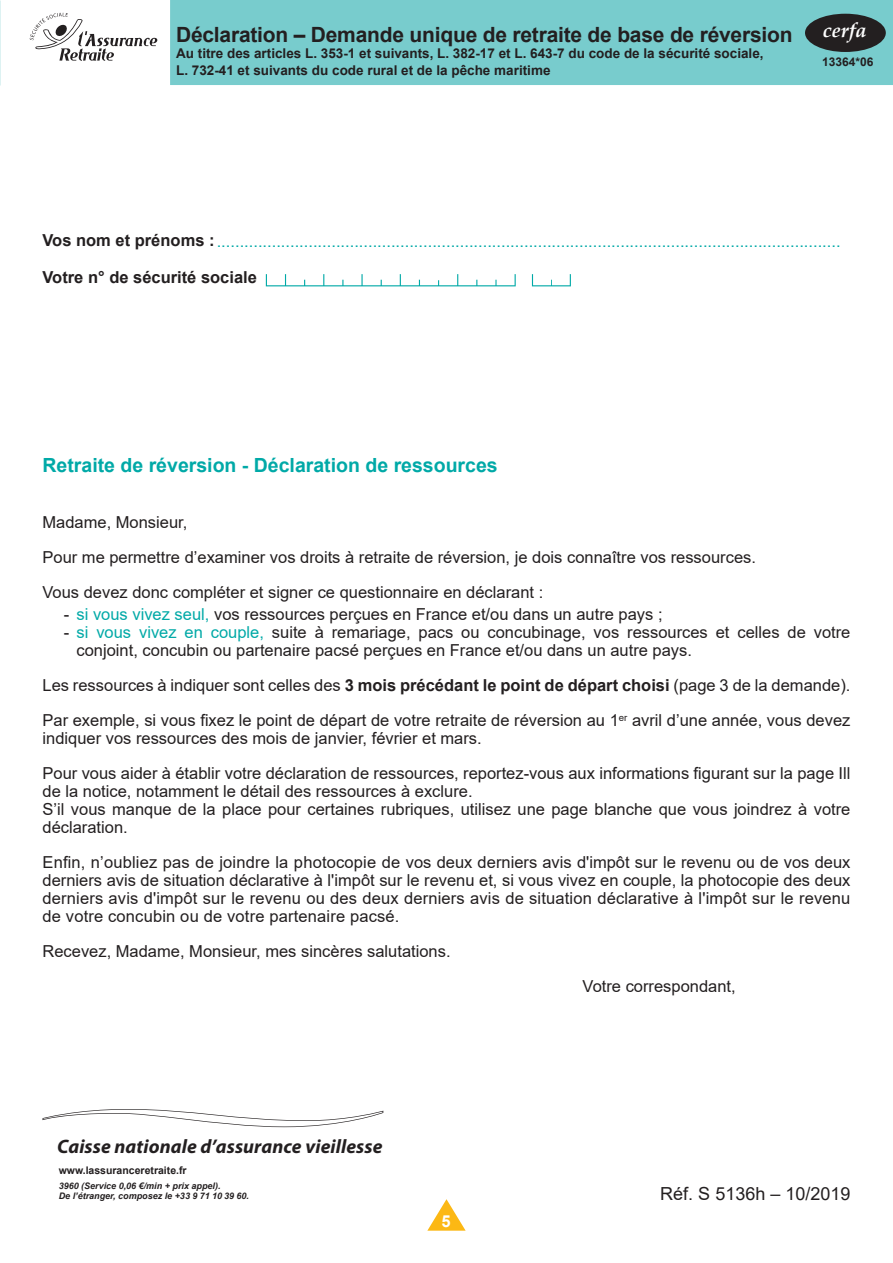
<style>
.page{position:relative;width:893px;height:1263px;background:#fff}
.page>*{position:absolute;margin:0;border:0;box-sizing:border-box;transform-origin:0 0}
.t1{font:700 21px "Arial";letter-spacing:-.01em;color:#231f20}
.t2{font:italic 700 20.25px "Palatino Linotype";color:#fff}
.t3{font:700 19.5px "Arial";color:#00a9a7}
.t4{font:italic 700 19.5px "Myriad Pro";letter-spacing:.005em;color:#231f20}
.t5{font:18px "Arial";color:#231f20}
.t6{font:16.5px/18px "Arial";color:#231f20}
.t7{font:16.5px "Arial";color:#00a9a7}
.t8{font:700 16.5px "Arial";color:#231f20}
.t9{font:700 16.5px "Arial";color:#fff}
.t10{font:700 13.5px/16.2px "Arial";color:#231f20}
.t11{font:700 12px "Arial";color:#231f20}
.t12{font:700 10.5px "Arial";color:#231f20}
.t13{font:italic 700 9px/10.5px "Arial";color:#231f20}
.s1{font-weight:700;color:#231f20}
.s2{color:#00a9a7}
.s3{font-weight:700}
</style>
<div class="page">
<svg style="left:427px;top:1199px;width:39px;height:32px"></svg>
<div style="left:170px;top:0;width:723px;height:85px;background:#78cccd"></div>
<div style="left:805px;top:14px;width:81px;height:38px;background:#231f20;border-radius:50%"></div>
<svg style="left:43px;top:1109px;width:340px;height:18px"></svg>
<svg style="left:30px;top:13px;width:127px;height:48px"></svg>
<svg style="left:266px;top:274px;width:305px;height:12px"></svg>
<p class="t1" style="left:176px;top:20px;width:618px">Déclaration – Demande unique de retraite de base de réversion</p>
<p class="t10" style="left:176px;top:46px;width:589px">Au titre des articles L. 353-1 et suivants, L. 382-17 et L. 643-7 du code de la sécurité sociale,<br>L. 732-41 et suivants du code rural et de la pêche maritime</p>
<p class="t2" style="left:823px;top:16px;width:45px">cerfa</p>
<p class="t11" style="left:822px;top:54px;width:53px">13364*06</p>
<p class="t7" style="left:43px;top:230px;width:800px"><span class="s1">Vos nom et prénoms :</span>........................................................................................................................................</p>
<p class="t8" style="left:43px;top:266px;width:216px">Votre n° de sécurité sociale</p>
<p class="t3" style="left:43px;top:451px;width:457px">Retraite de réversion - Déclaration de ressources</p>
<p class="t6" style="left:43px;top:513px;width:146px">Madame, Monsieur,</p>
<p class="t6" style="left:43px;top:548px;width:715px">Pour me permettre d’examiner vos droits à retraite de réversion, je dois connaître vos ressources.</p>
<p class="t6" style="left:43px;top:583px;width:502px">Vous devez donc compléter et signer ce questionnaire en déclarant :</p>
<p class="t6" style="left:64px;top:605px;width:600px">- <span class="s2">si vous vivez seul,</span> vos ressources perçues en France et/ou dans un autre pays ;</p>
<p class="t6" style="left:77px;top:623px;width:775px;text-indent:-13px">- <span class="s2">si vous vivez en couple,</span> suite à remariage, pacs ou concubinage, vos ressources et celles de votre conjoint, concubin ou partenaire pacsé perçues en France et/ou dans un autre pays.</p>
<p class="t6" style="left:43px;top:676px;width:809px">Les ressources à indiquer sont celles des <span class="s3">3 mois précédant le point de départ choisi</span> (page 3 de la demande).</p>
<p class="t6" style="left:43px;top:711px;width:809px">Par exemple, si vous fixez le point de départ de votre retraite de réversion au 1<sup>er</sup> avril d’une année, vous devez indiquer vos ressources des mois de janvier, février et mars.</p>
<p class="t6" style="left:43px;top:764px;width:809px">Pour vous aider à établir votre déclaration de ressources, reportez-vous aux informations figurant sur la page Ill de la notice, notamment le détail des ressources à exclure.</p>
<p class="t6" style="left:43px;top:800px;width:809px">S’il vous manque de la place pour certaines rubriques, utilisez une page blanche que vous joindrez à votre déclaration.</p>
<p class="t6" style="left:43px;top:853px;width:809px;text-align:justify">Enfin, n’oubliez pas de joindre la photocopie de vos deux derniers avis d'impôt sur le revenu ou de vos deux derniers avis de situation déclarative à l'impôt sur le revenu et, si vous vivez en couple, la photocopie des deux derniers avis d'impôt sur le revenu ou des deux derniers avis de situation déclarative à l'impôt sur le revenu de votre concubin ou de votre partenaire pacsé.</p>
<p class="t6" style="left:43px;top:942px;width:410px">Recevez, Madame, Monsieur, mes sincères salutations.</p>
<p class="t6" style="left:583px;top:977px;width:155px">Votre correspondant,</p>
<p class="t4" style="left:57px;top:1133px;width:327px">Caisse nationale d’assurance vieillesse</p>
<p class="t12" style="left:59px;top:1163px;width:129px">www.lassuranceretraite.fr</p>
<p class="t13" style="left:59px;top:1180px;width:192px">3960 (Service 0,06 €/min + prix appel).<br>De l’étranger, composez le +33 9 71 10 39 60.</p>
<p class="t9" style="left:441px;top:1209px;width:11px">5</p>
<p class="t5" style="left:660px;top:1181px;width:192px">Réf. S 5136h – 10/2019</p>
</div>
